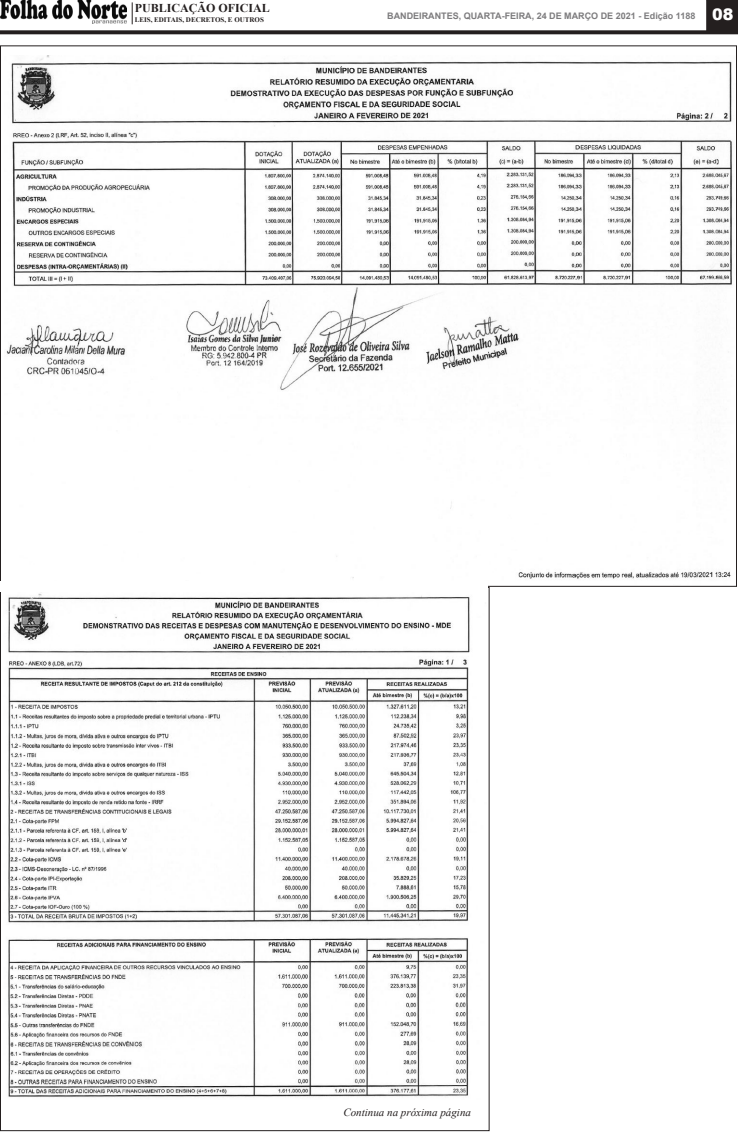
<style>
.page{position:relative;width:738px;height:1134px;background:#fff}
.page>*{position:absolute;margin:0;border:0;box-sizing:border-box;transform-origin:0 0}
.t1{font:700 12px "Times New Roman";color:#241f1f}
.t2{font:italic 11px "Times New Roman";color:#241f1f}
.t3{font:700 9px "Arial";color:#7d7c7e}
.t4{font:700 7px "Times New Roman";color:#241f1f}
.s1{font-weight:900;font-size:16px;color:#fff}
</style>
<div class="page">
<svg style="left:0;top:30px;width:737px;height:4px;background:#343030"></svg>
<img style="left:0;top:0;width:126px;height:23px">
<div style="left:706px;top:1px;width:31px;height:31px;background:#241f1f"></div>
<div style="left:705px;top:0;width:32px;height:32px;border:1px solid #241f1f"></div>
<svg style="left:132px;top:2px;width:1px;height:22px"></svg>
<img style="left:6px;top:56px;width:731px;height:531px">
<img style="left:8px;top:593px;width:462px;height:504px">
<div style="left:1px;top:582px;width:486px;height:10px;background:#fff"></div>
<h1 class="t1" style="left:135px;top:-1px;width:137px">PUBLICAÇÃO OFICIAL</h1>
<p class="t4" style="left:135px;top:14px;width:131px">LEIS, EDITAIS, DECRETOS, E OUTROS</p>
<p class="t3" style="left:387px;top:10px;width:347px">BANDEIRANTES, QUARTA-FEIRA, 24 DE MARÇO DE 2021 - Edição 1188 <span class="s1">080</span></p>
<p class="t2" style="left:343px;top:1105px;width:129px">Continua na próxima página</p>
</div>
